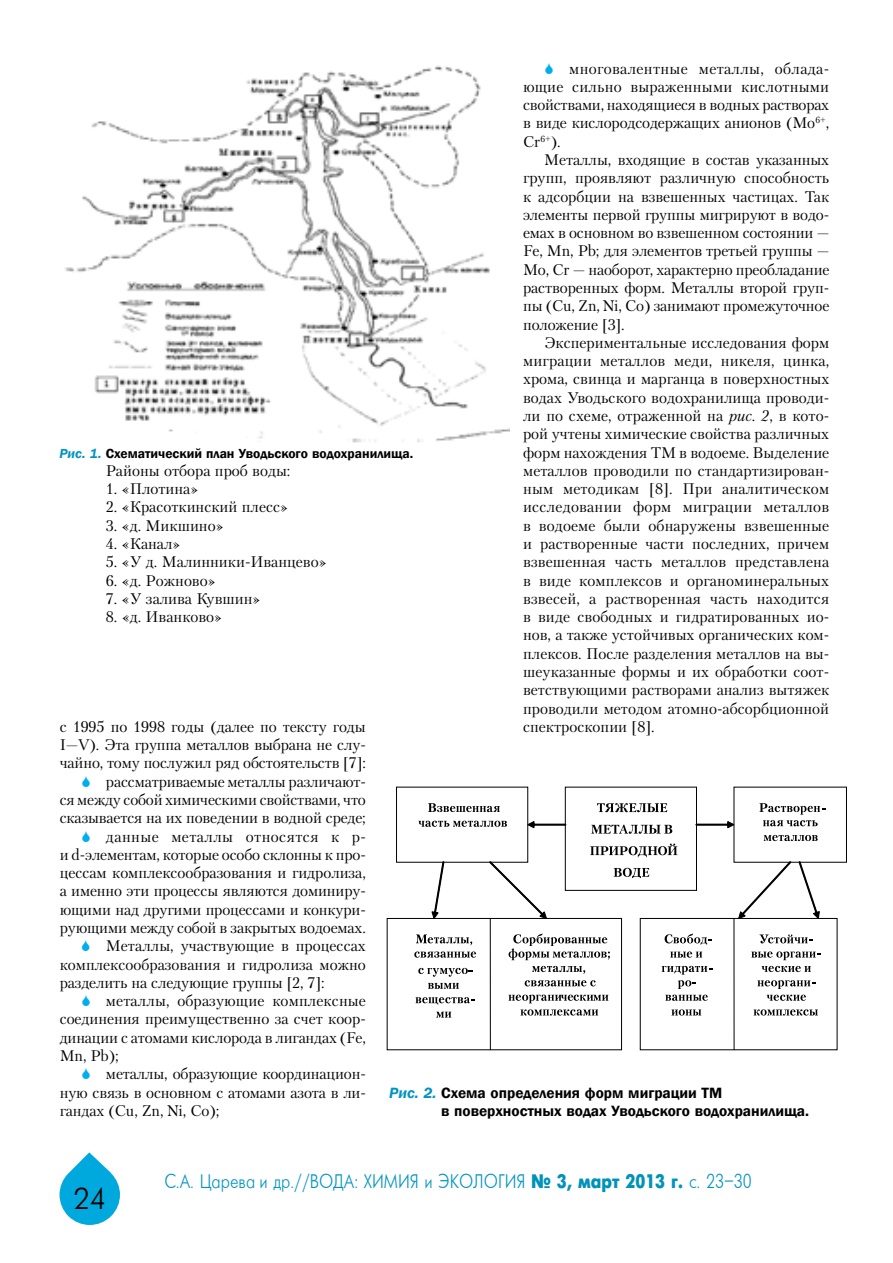
<style>
.page{position:relative;width:893px;height:1263px;background:#fff}
.page>*{position:absolute;margin:0;border:0;box-sizing:border-box;transform-origin:0 0}
.t1{font:30px "Futuris Cyrillic";color:#000}
.t2{font:19.5px "Futuris";color:#0094c1;scale:.84 1}
.t3{font:15.3px/18.3px "Petersburg C";letter-spacing:-.01em;color:#000;text-align:justify}
.t4{font:600 15.3px/18.3px "Franklin Gothic";color:#000}
.t5{font:15.3px "Petersburg C";letter-spacing:.01em;color:#000}
.t6{font:15.3px "Petersburg C";letter-spacing:.03em;color:#000}
.t7{font:600 13.5px "Franklin Gothic";color:#000}
.s1{font-style:italic;color:#0094c1}
.s2{font-style:italic}
.s3{font-weight:700;color:#0092b8}
.s4{font-weight:700}
</style>
<div class="page">
<svg style="left:60px;top:1152px;width:60px;height:73px"></svg>
<img style="left:65px;top:65px;width:444px;height:378px">
<div style="left:565px;top:787px;width:132px;height:104px;background:#fff;border:1px solid #000"></div>
<div style="left:387px;top:918px;width:235px;height:132px;background:#fff;border:1px solid #000"></div>
<hr style="left:490px;top:918px;width:1px;height:132px;background:#000">
<hr style="left:734px;top:918px;width:1px;height:132px;background:#000">
<svg style="left:432px;top:862px;width:12px;height:57px"></svg>
<svg style="left:489px;top:861px;width:58px;height:58px"></svg>
<svg style="left:738px;top:862px;width:53px;height:57px"></svg>
<svg style="left:799px;top:861px;width:20px;height:58px"></svg>
<svg style="left:527px;top:821px;width:39px;height:7px"></svg>
<svg style="left:696px;top:821px;width:38px;height:7px"></svg>
<svg style="left:597px;top:803px;width:70px;height:9px"></svg>
<svg style="left:591px;top:825px;width:81px;height:9px"></svg>
<svg style="left:590px;top:843px;width:87px;height:14px"></svg>
<svg style="left:614px;top:868px;width:35px;height:9px"></svg>
<svg style="left:428px;top:803px;width:72px;height:9px"></svg>
<svg style="left:418px;top:821px;width:89px;height:6px"></svg>
<svg style="left:759px;top:803px;width:66px;height:23px"></svg>
<svg style="left:764px;top:835px;width:54px;height:6px"></svg>
<svg style="left:416px;top:934px;width:56px;height:11px"></svg>
<svg style="left:414px;top:951px;width:62px;height:7px"></svg>
<svg style="left:418px;top:968px;width:55px;height:9px"></svg>
<svg style="left:428px;top:983px;width:31px;height:6px"></svg>
<svg style="left:415px;top:997px;width:60px;height:8px"></svg>
<svg style="left:436px;top:1012px;width:15px;height:5px"></svg>
<svg style="left:509px;top:933px;width:101px;height:27px"></svg>
<svg style="left:532px;top:966px;width:53px;height:8px"></svg>
<svg style="left:525px;top:980px;width:71px;height:6px"></svg>
<svg style="left:508px;top:994px;width:100px;height:9px"></svg>
<svg style="left:520px;top:1009px;width:78px;height:6px"></svg>
<svg style="left:665px;top:933px;width:47px;height:12px"></svg>
<svg style="left:670px;top:951px;width:32px;height:7px"></svg>
<svg style="left:662px;top:966px;width:50px;height:8px"></svg>
<svg style="left:678px;top:980px;width:18px;height:9px"></svg>
<svg style="left:665px;top:995px;width:43px;height:6px"></svg>
<svg style="left:671px;top:1009px;width:30px;height:6px"></svg>
<svg style="left:759px;top:934px;width:54px;height:9px"></svg>
<svg style="left:751px;top:951px;width:70px;height:9px"></svg>
<svg style="left:762px;top:966px;width:49px;height:6px"></svg>
<svg style="left:757px;top:980px;width:59px;height:9px"></svg>
<svg style="left:767px;top:995px;width:39px;height:6px"></svg>
<svg style="left:754px;top:1009px;width:64px;height:6px"></svg>
<p class="t7" style="left:60px;top:445px;width:355px"><span class="s1">Рис. 1.</span> Схематический план Уводьского водохранилища.</p>
<p class="t3" style="left:106px;top:461px;width:186px">Районы отбора проб воды:</p>
<p class="t3" style="left:106px;top:479px;width:94px">1. «Плотина»</p>
<p class="t3" style="left:106px;top:498px;width:184px">2. «Красоткинский плесс»</p>
<p class="t3" style="left:106px;top:516px;width:120px">3. «д. Микшино»</p>
<p class="t3" style="left:106px;top:534px;width:76px">4. «Канал»</p>
<p class="t3" style="left:106px;top:553px;width:222px">5. «У д. Малинники-Иванцево»</p>
<p class="t3" style="left:106px;top:571px;width:112px">6. «д. Рожново»</p>
<p class="t3" style="left:106px;top:589px;width:156px">7. «У залива Кувшин»</p>
<p class="t3" style="left:106px;top:607px;width:118px">8. «д. Иванково»</p>
<p class="t3" style="left:523px;top:59px;width:308px;text-indent:46px">многовалентные металлы, облада&shy;ющие сильно выраженными кислотными свойствами, находящиеся в водных растворах в виде кислородсодержащих анионов (Mo<sup>6+</sup>, Cr<sup>6+</sup>).</p>
<p class="t3" style="left:523px;top:150px;width:308px;text-indent:21px">Металлы, входящие в состав указанных групп, проявляют различную способность к адсорбции на взвешенных частицах. Так элементы первой группы мигрируют в водо&shy;емах в основном во взвешенном состоянии — Fe, Mn, Pb; для элементов третьей группы — Mo, Cr — наоборот, характерно преобладание растворенных форм. Металлы второй груп&shy;пы (Cu, Zn, Ni, Co) занимают промежуточное положение [3].</p>
<p class="t3" style="left:523px;top:333px;width:308px;text-indent:21px">Экспериментальные исследования форм миграции металлов меди, никеля, цинка, хрома, свинца и марганца в поверхностных водах Уводьского водохранилища проводи&shy;ли по схеме, отраженной на <span class="s2">рис. 2</span>, в кото&shy;рой учтены химические свойства различных форм нахождения ТМ в водоеме. Выделение металлов проводили по стандартизирован&shy;ным методикам [8]. При аналитическом исследовании форм миграции металлов в водоеме были обнаружены взвешенные и растворенные части последних, причем взвешенная часть металлов представлена в виде комплексов и органоминеральных взвесей, а растворенная часть находится в виде свободных и гидратированных ио&shy;нов, а также устойчивых органических ком&shy;плексов. После разделения металлов на вы&shy;шеуказанные формы и их обработки соот&shy;ветствующими растворами анализ вытяжек проводили методом атомно-абсорбционной</p>
<p class="t3" style="left:60px;top:717px;width:308px">с 1995 по 1998 годы (далее по тексту годы</p>
<p class="t3" style="left:523px;top:717px;width:133px">спектроскопии [8].</p>
<p class="t3" style="left:60px;top:735px;width:308px">I—V). Эта группа металлов выбрана не слу-</p>
<p class="t3" style="left:60px;top:754px;width:308px">чайно, тому послужил ряд обстоятельств [7]:</p>
<p class="t3" style="left:106px;top:772px;width:261px">рассматриваемые металлы различают-</p>
<p class="t3" style="left:60px;top:790px;width:308px">ся между собой химическими свойствами, что</p>
<p class="t3" style="left:60px;top:809px;width:308px">сказывается на их поведении в водной среде;</p>
<p class="t6" style="left:106px;top:827px;width:261px">данные металлы относятся к p-</p>
<p class="t3" style="left:60px;top:845px;width:308px">и d-элементам, которые особо склонны к про-</p>
<p class="t3" style="left:60px;top:863px;width:308px">цессам комплексообразования и гидролиза,</p>
<p class="t3" style="left:60px;top:882px;width:308px">а именно эти процессы являются доминиру-</p>
<p class="t3" style="left:60px;top:900px;width:308px">ющими над другими процессами и конкури-</p>
<p class="t3" style="left:60px;top:918px;width:308px">рующими между собой в закрытых водоемах.</p>
<p class="t3" style="left:106px;top:937px;width:261px">Металлы, участвующие в процессах</p>
<p class="t3" style="left:60px;top:955px;width:308px">комплексообразования и гидролиза можно</p>
<p class="t3" style="left:60px;top:973px;width:266px">разделить на следующие группы [2, 7]:</p>
<p class="t5" style="left:106px;top:992px;width:261px">металлы, образующие комплексные</p>
<p class="t3" style="left:60px;top:1010px;width:308px">соединения преимущественно за счет коор-</p>
<p class="t3" style="left:60px;top:1028px;width:308px">динации с атомами кислорода в лигандах (Fe,</p>
<p class="t3" style="left:60px;top:1046px;width:60px">Mn, Pb);</p>
<p class="t3" style="left:106px;top:1064px;width:261px">металлы, образующие координацион-</p>
<p class="t3" style="left:60px;top:1083px;width:308px">ную связь в основном с атомами азота в ли-</p>
<p class="t3" style="left:60px;top:1101px;width:161px">гандах (Cu, Zn, Ni, Co);</p>
<p class="t4" style="left:441px;top:1083px;width:369px;text-indent:-52px"><span class="s1">Рис. 2.</span> Схема определения форм миграции ТМ<br>в поверхностных водах Уводьского водохранилища.</p>
<h1 class="t1" style="left:73px;top:1183px;width:34px">24</h1>
<p class="t2" style="left:164px;top:1171px;width:701px">С.А. Царева и др.//ВОДА: ХИМИЯ и ЭКОЛОГИЯ <span class="s3">¹ 3, март 2013</span> <span class="s4">г.</span> c. 23–30</p>
</div>
